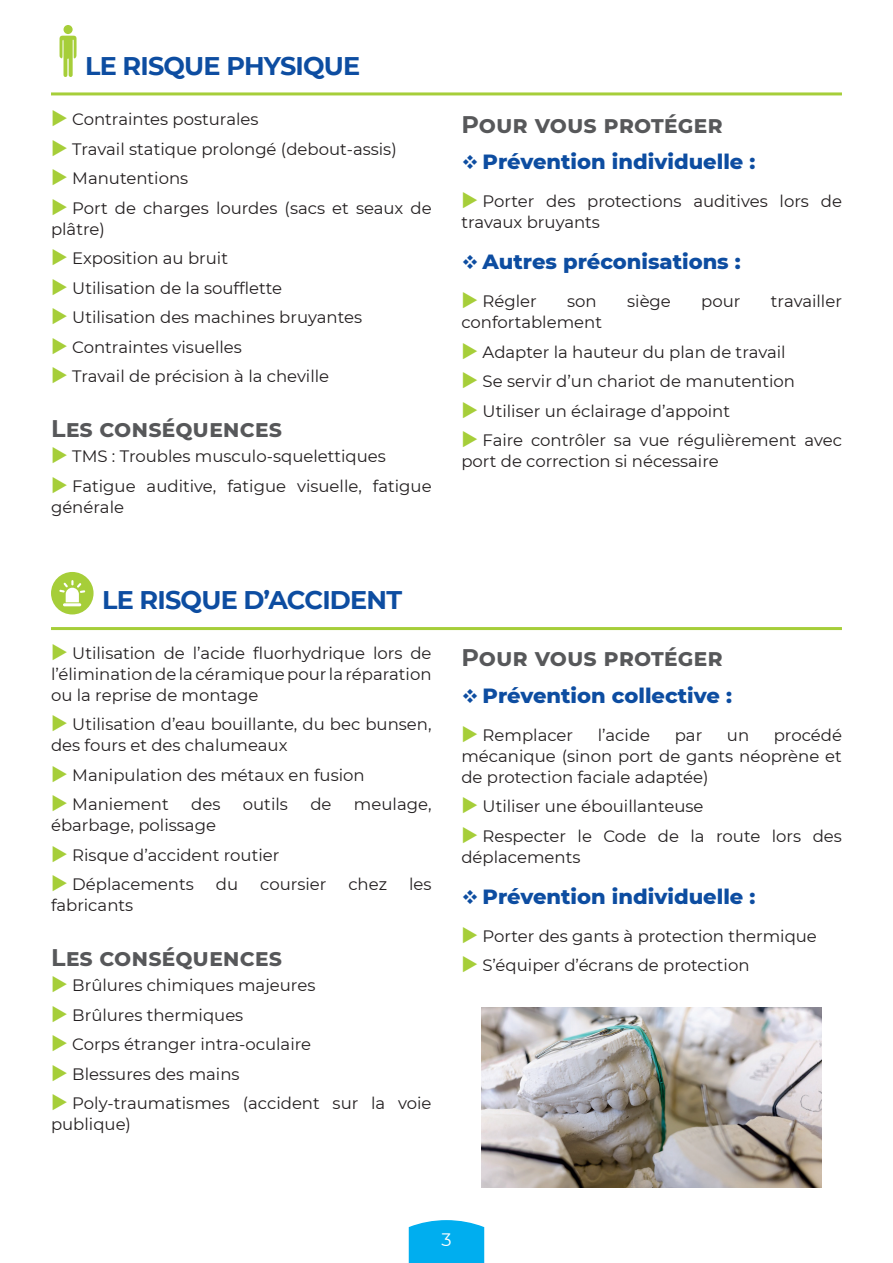
<style>
.page{position:relative;width:893px;height:1263px;background:#fff}
.page>*{position:absolute;margin:0;border:0;box-sizing:border-box;transform-origin:0 0}
.t1{font:700 25.5px "Montserrat";letter-spacing:-.03em;color:#0d4da1}
.t2{font:700 24px "Montserrat";color:#57585a}
.t3{font:800 21px "Montserrat";color:#0d4da1}
.t4{font:18px "Montserrat";color:#fff}
.t5{font:16.5px/29.5px "Montserrat";color:#231f20}
</style>
<div class="page">
<svg style="left:408px;top:1220px;width:77px;height:43px;background:#13b4f0"></svg>
<svg style="left:60px;top:36px;width:17px;height:41px"></svg>
<div style="left:64px;top:25px;width:9px;height:9px;background:#a6ce39;border-radius:50%"></div>
<hr style="left:51px;top:92px;width:791px;height:3px;background:#a6ce39">
<img style="left:482px;top:1007px;width:340px;height:181px">
<div style="left:51px;top:572px;width:43px;height:42px;background:#a6ce39;border-radius:50%"></div>
<svg style="left:59px;top:580px;width:26px;height:22px"></svg>
<hr style="left:63px;top:603px;width:18px;height:3px;background:#fff;border-radius:2px">
<hr style="left:51px;top:627px;width:791px;height:3px;background:#a6ce39">
<h1 class="t1" style="left:85px;top:47px;width:277px">LE RISQUE PHYSIQUE</h1>
<p class="t5" style="left:72px;top:104px;width:361px">Contraintes posturales<br>Travail statique prolongé (debout-assis)<br>Manutentions<br>Port de charges lourdes (sacs et seaux de</p>
<p class="t5" style="left:72px;top:214px;width:291px;text-indent:-21px">plâtre)<br>Exposition au bruit<br>Utilisation de la soufflette<br>Utilisation des machines bruyantes<br>Contraintes visuelles<br>Travail de précision à la cheville</p>
<h2 class="t2" style="left:51px;top:411px;width:232px">Les conséquences</h2>
<p class="t5" style="left:72px;top:441px;width:361px">TMS : Troubles musculo-squelettiques<br>Fatigue auditive, fatigue visuelle, fatigue</p>
<p class="t5" style="left:51px;top:491px;width:75px">générale</p>
<h1 class="t1" style="left:102px;top:582px;width:302px">LE RISQUE D’ACCIDENT</h1>
<p class="t5" style="left:51px;top:642px;width:382px;line-height:21px;text-align:justify;text-indent:21px">Utilisation de l’acide fluorhydrique lors de l’élimination de la céramique pour la réparation ou la reprise de montage</p>
<p class="t5" style="left:51px;top:713px;width:382px;line-height:21px;text-indent:21px">Utilisation d’eau bouillante, du bec bunsen, des fours et des chalumeaux</p>
<p class="t5" style="left:72px;top:759px;width:294px">Manipulation des métaux en fusion<br>Maniement</p>
<p class="t5" style="left:191px;top:789px;width:31px">des</p>
<p class="t5" style="left:243px;top:789px;width:47px">outils</p>
<p class="t5" style="left:310px;top:789px;width:23px">de</p>
<p class="t5" style="left:354px;top:789px;width:79px">meulage,</p>
<p class="t5" style="left:72px;top:810px;width:209px;text-indent:-21px">ébarbage, polissage<br>Risque d’accident routier<br>Déplacements</p>
<p class="t5" style="left:216px;top:869px;width:24px">du</p>
<p class="t5" style="left:260px;top:869px;width:68px">coursier</p>
<p class="t5" style="left:348px;top:869px;width:40px">chez</p>
<p class="t5" style="left:409px;top:869px;width:24px">les</p>
<p class="t5" style="left:51px;top:890px;width:84px">fabricants</p>
<h2 class="t2" style="left:51px;top:940px;width:232px">Les conséquences</h2>
<p class="t5" style="left:72px;top:970px;width:361px">Brûlures chimiques majeures<br>Brûlures thermiques<br>Corps étranger intra-oculaire<br>Blessures des mains<br>Poly-traumatismes (accident sur la voie</p>
<p class="t5" style="left:51px;top:1109px;width:82px">publique)</p>
<h2 class="t2" style="left:461px;top:107px;width:263px">Pour vous protéger</h2>
<p class="t3" style="left:483px;top:146px;width:274px">Prévention individuelle :</p>
<p class="t5" style="left:461px;top:190px;width:382px;line-height:21px;text-indent:21px">Porter des protections auditives lors de travaux bruyants</p>
<p class="t3" style="left:483px;top:246px;width:260px">Autres préconisations :</p>
<p class="t5" style="left:483px;top:286px;width:56px">Régler</p>
<p class="t5" style="left:567px;top:286px;width:31px">son</p>
<p class="t5" style="left:627px;top:286px;width:45px">siège</p>
<p class="t5" style="left:701px;top:286px;width:41px">pour</p>
<p class="t5" style="left:771px;top:286px;width:73px">travailler</p>
<p class="t5" style="left:483px;top:307px;width:361px;text-indent:-21px">confortablement<br>Adapter la hauteur du plan de travail<br>Se servir d’un chariot de manutention Utiliser un éclairage d’appoint<br>Faire contrôler sa vue régulièrement avec</p>
<p class="t5" style="left:461px;top:446px;width:259px">port de correction si nécessaire</p>
<h2 class="t2" style="left:461px;top:640px;width:263px">Pour vous protéger</h2>
<p class="t3" style="left:483px;top:680px;width:251px">Prévention collective :</p>
<p class="t5" style="left:483px;top:720px;width:92px">Remplacer</p>
<p class="t5" style="left:598px;top:720px;width:54px">l’acide</p>
<p class="t5" style="left:675px;top:720px;width:29px">par</p>
<p class="t5" style="left:727px;top:720px;width:24px">un</p>
<p class="t5" style="left:461px;top:724px;width:382px;line-height:21px;text-align:justify;text-indent:312px">procédé mécanique (sinon port de gants néoprène et de protection faciale adaptée)</p>
<p class="t5" style="left:483px;top:791px;width:361px">Utiliser une ébouillanteuse<br>Respecter le Code de la route lors des</p>
<p class="t5" style="left:461px;top:842px;width:121px">déplacements</p>
<p class="t3" style="left:483px;top:881px;width:274px">Prévention individuelle :</p>
<p class="t5" style="left:483px;top:921px;width:336px">Porter des gants à protection thermique<br>S’équiper d’écrans de protection</p>
<p class="t4" style="left:441px;top:1227px;width:12px">3</p>
</div>
